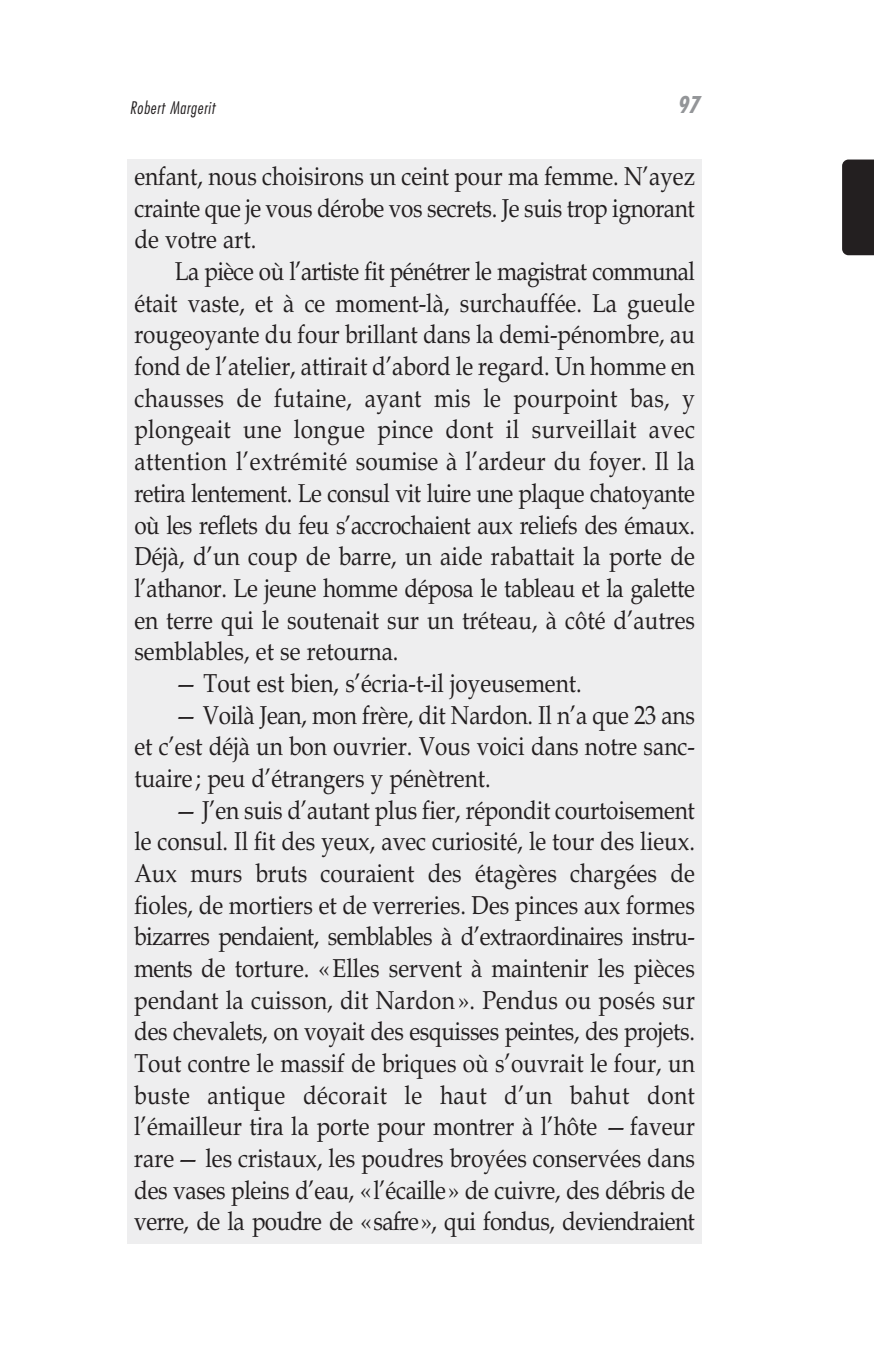
<style>
.page{position:relative;width:874px;height:1372px;background:#fff}
.page>*{position:absolute;margin:0;border:0;box-sizing:border-box;transform-origin:0 0}
.t1{font:25.88px/31.7px "Book Antiqua";color:#231f20;text-align:justify;scale:.87 1}
.t2{font:italic 700 condensed 22.5px "Futura";color:#939598}
.t3{font:italic 300 condensed 16.88px "Futura";letter-spacing:.04em;color:#231f20}
</style>
<div class="page">
<div style="left:128px;top:159px;width:574px;height:1085px;background:#eeeeef"></div>
<div style="left:842px;top:159px;width:32px;height:96px;background:#231f20"></div>
<p class="t3" style="left:130px;top:100px;width:86px">Robert Margerit</p>
<p class="t2" style="left:677px;top:95px;width:24px">97</p>
<p class="t1" style="left:134px;top:160px;width:646px">enfant, nous choisirons un ceint pour ma femme. N’ayez crainte que je vous dérobe vos secrets. Je suis trop ignorant de votre art.</p>
<p class="t1" style="left:134px;top:255px;width:646px;text-indent:41px">La pièce où l’artiste fit pénétrer le magistrat communal était vaste, et à ce moment-là, surchauffée. La gueule rougeoyante du four brillant dans la demi-pénombre, au fond de l’atelier, attirait d’abord le regard. Un homme en chausses de futaine, ayant mis le pourpoint bas, y plongeait une longue pince dont il surveillait avec attention l’extrémité soumise à l’ardeur du foyer. Il la retira lentement. Le consul vit luire une plaque chatoyante où les reflets du feu s’accrochaient aux reliefs des émaux.<br>Déjà, d’un coup de barre, un aide rabattait la porte de l’athanor. Le jeune homme déposa le tableau et la galette en terre qui le soutenait sur un tréteau, à côté d’autres semblables, et se retourna.</p>
<p class="t1" style="left:175px;top:667px;width:469px">— Tout est bien, s’écria-t-il joyeusement.</p>
<p class="t1" style="left:134px;top:698px;width:646px;text-indent:41px">— Voilà Jean, mon frère, dit Nardon. Il n’a que 23 ans et c’est déjà un bon ouvrier. Vous voici dans notre sanc&shy;tuaire ; peu d’étrangers y pénètrent.</p>
<p class="t1" style="left:134px;top:793px;width:646px;text-indent:41px">— J’en suis d’autant plus fier, répondit courtoisement le consul. Il fit des yeux, avec curiosité, le tour des lieux.<br>Aux murs bruts couraient des étagères chargées de fioles, de mortiers et de verreries. Des pinces aux formes bizarres pendaient, semblables à d’extraordinaires instru&shy;ments de torture. «Elles servent à maintenir les pièces pendant la cuisson, dit Nardon». Pendus ou posés sur des chevalets, on voyait des esquisses peintes, des projets.<br>Tout contre le massif de briques où s’ouvrait le four, un buste antique décorait le haut d’un bahut dont l’émailleur tira la porte pour montrer à l’hôte —faveur rare— les cristaux, les poudres broyées conservées dans des vases pleins d’eau, «l’écaille» de cuivre, des débris de verre, de la poudre de «safre», qui fondus, deviendraient</p>
</div>
